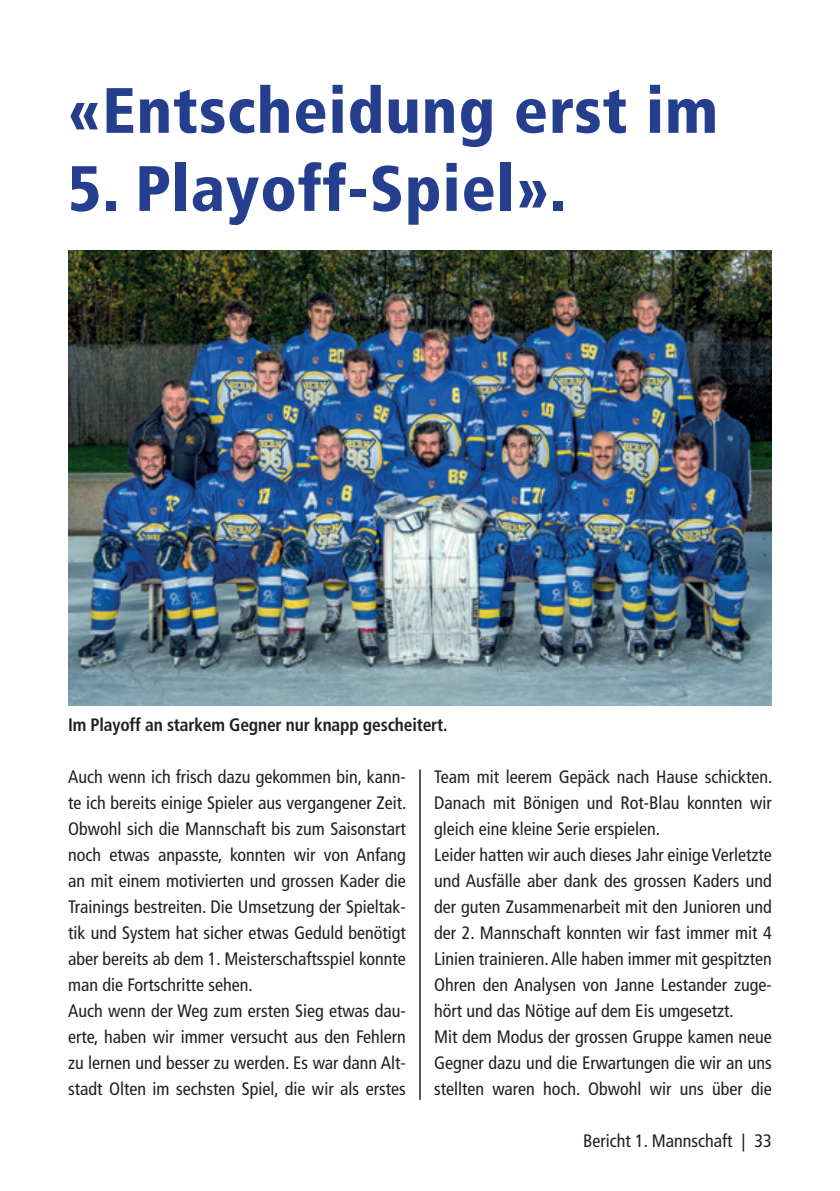
<style>
.page{position:relative;width:840px;height:1191px;background:#fff}
.page>*{position:absolute;margin:0;border:0;box-sizing:border-box;transform-origin:0 0}
.t1{font:900 condensed 64px "Frutiger";letter-spacing:.015em;color:#253f8e}
.t2{font:condensed 18px/26px "Frutiger";color:#231f20;text-align:justify}
.t3{font:700 condensed 18px "Frutiger";letter-spacing:-.01em;color:#231f20}
</style>
<div class="page">
<hr style="left:419px;top:769px;width:1px;height:330px;background:#231f20">
<img style="left:68px;top:251px;width:703px;height:454px">
<p class="t1" style="left:68px;top:72px;width:651px">«Entscheidung erst im</p>
<p class="t1" style="left:68px;top:150px;width:499px">5. Playoff-Spiel».</p>
<p class="t3" style="left:68px;top:714px;width:381px">Im Playoff an starkem Gegner nur knapp gescheitert.</p>
<p class="t2" style="left:68px;top:764px;width:340px">Auch wenn ich frisch dazu gekommen bin, kann&shy;te ich bereits einige Spieler aus vergangener Zeit.<br>Obwohl sich die Mannschaft bis zum Saisonstart noch etwas anpasste, konnten wir von Anfang an mit einem motivierten und grossen Kader die Trainings bestreiten. Die Umsetzung der Spieltak&shy;tik und System hat sicher etwas Geduld benötigt aber bereits ab dem 1. Meisterschaftsspiel konnte man die Fortschritte sehen.</p>
<p class="t2" style="left:68px;top:998px;width:339px">Auch wenn der Weg zum ersten Sieg etwas dau&shy;erte, haben wir immer versucht aus den Fehlern zu lernen und besser zu werden. Es war dann Alt&shy;stadt Olten im sechsten Spiel, die wir als erstes</p>
<p class="t2" style="left:434px;top:764px;width:339px">Team mit leerem Gepäck nach Hause schickten.<br>Danach mit Bönigen und Rot-Blau konnten wir gleich eine kleine Serie erspielen.</p>
<p class="t2" style="left:434px;top:842px;width:339px">Leider hatten wir auch dieses Jahr einige Verletzte und Ausfälle aber dank des grossen Kaders und der guten Zusammenarbeit mit den Junioren und der 2. Mannschaft konnten wir fast immer mit 4<br>Linien trainieren. Alle haben immer mit gespitzten Ohren den Analysen von Janne Lestander zuge&shy;hört und das Nötige auf dem Eis umgesetzt.</p>
<p class="t2" style="left:434px;top:1024px;width:339px">Mit dem Modus der grossen Gruppe kamen neue Gegner dazu und die Erwartungen die wir an uns stellten waren hoch. Obwohl wir uns über die</p>
<p class="t2" style="left:582px;top:1127px;width:190px">Bericht 1. Mannschaft | 33</p>
</div>
